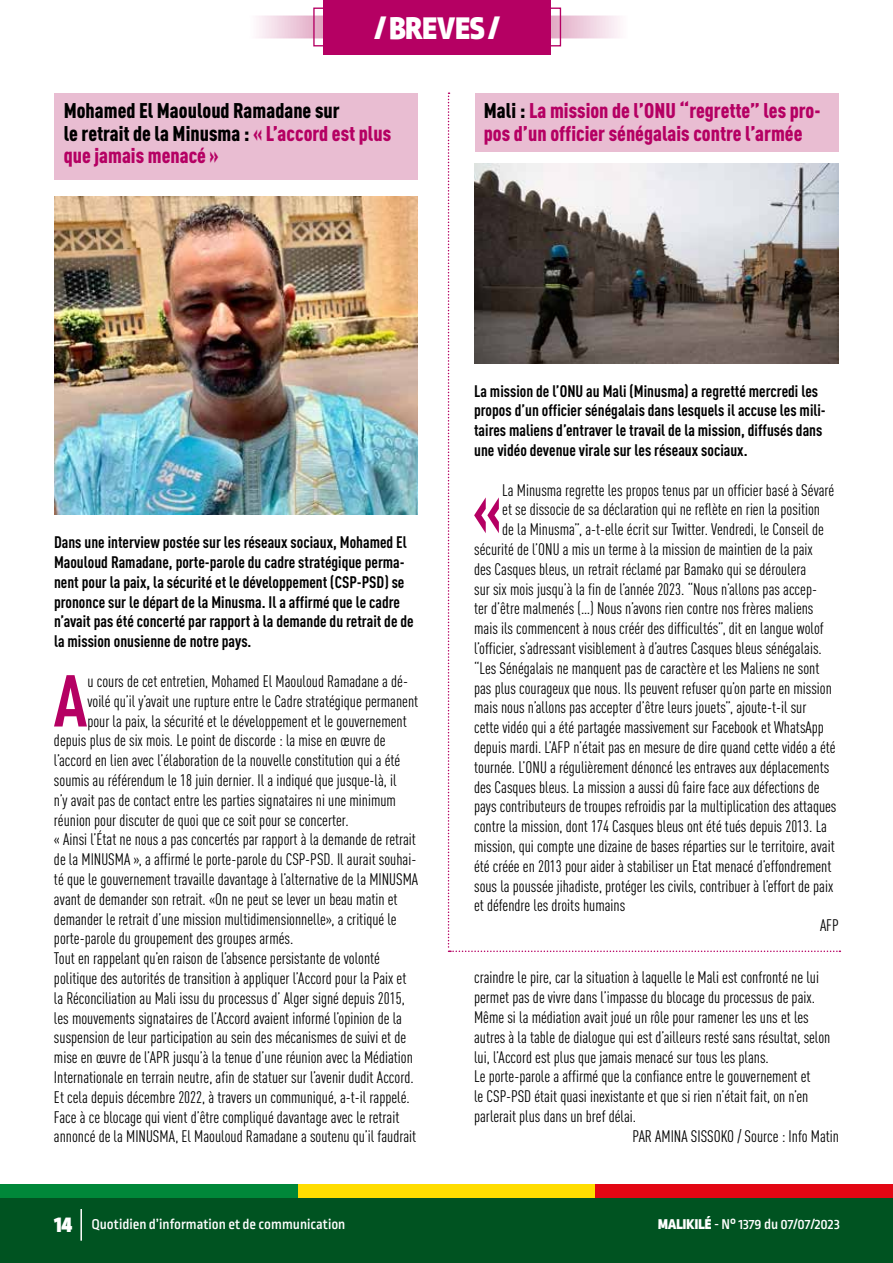
<style>
.page{position:relative;width:893px;height:1263px;background:#fff}
.page>*{position:absolute;margin:0;border:0;box-sizing:border-box;transform-origin:0 0}
.t1{font:700 condensed 72.15px "DIN Pro";color:#b50063}
.t2{font:900 33px "Ropa Sans Pro";color:#fff}
.t3{font:900 condensed 21px/22.5px "DIN Pro";color:#000}
.t4{font:900 condensed 21px/22.5px "DIN Pro";color:#b50063}
.t5{font:condensed 16.5px "DIN Pro";color:#000}
.t6{font:700 condensed 16.5px/19.8px "DIN Pro";color:#000}
.t7{font:500 15px "Ropa Sans Pro";color:#fff}
.s1{color:#b50063}
.s2{color:#000}
.s3{font-weight:900;font-size:24px}
.s4{font-weight:900}
</style>
<div class="page">
<div style="left:0;top:1184px;width:298px;height:17px;background:#008739"></div>
<div style="left:298px;top:1184px;width:297px;height:17px;background:#fd0"></div>
<div style="left:595px;top:1184px;width:298px;height:17px;background:#e30613"></div>
<div style="left:0;top:1198px;width:893px;height:65px;background:#005321"></div>
<hr style="left:80px;top:1209px;width:2px;height:32px;background:#fff">
<svg style="left:259px;top:19px;width:361px;height:16px;background:#ecd"></svg>
<div style="left:247px;top:16px;width:380px;height:22px;border:2px solid #fff"></div>
<div style="left:324px;top:0;width:227px;height:54px;background:#b50063"></div>
<div style="left:313px;top:8px;width:248px;height:38px;border:1px solid #b50063"></div>
<div style="left:55px;top:93px;width:363px;height:87px;background:#e9bdd2"></div>
<img style="left:54px;top:196px;width:363px;height:318px">
<svg style="left:448px;top:92px;width:392px;height:860px"></svg>
<h2 class="t2" style="left:375px;top:9px;width:126px">/ BREVES /</h2>
<p class="t3" style="left:64px;top:97px;width:329px">Mohamed El Maouloud Ramadane sur<br>le retrait de la Minusma : <span class="s1">« L’accord est plus que jamais menacé »</span></p>
<p class="t4" style="left:484px;top:97px;width:338px"><span class="s2">Mali :</span> La mission de l’ONU “regrette” les pro&shy;pos d’un officier sénégalais contre l’armée</p>
<p class="t6" style="left:54px;top:531px;width:361px">Dans une interview postée sur les réseaux sociaux, Mohamed El Maouloud Ramadane, porte-parole du cadre stratégique perma&shy;nent pour la paix, la sécurité et le développement (CSP-PSD) se prononce sur le départ de la Minusma. Il a affirmé que le cadre n’avait pas été concerté par rapport à la demande du retrait de de la mission onusienne de notre pays.</p>
<h1 class="t1" style="left:54px;top:646px;width:35px">A</h1>
<p class="t5" style="left:87px;top:669px;width:322px">u cours de cet entretien, Mohamed El Maouloud Ramadane a dé-</p>
<p class="t5" style="left:87px;top:689px;width:332px">voilé qu’il y’avait une rupture entre le Cadre stratégique permanent</p>
<p class="t5" style="left:87px;top:709px;width:321px">pour la paix, la sécurité et le développement et le gouvernement</p>
<p class="t5" style="left:54px;top:729px;width:333px">depuis plus de six mois. Le point de discorde : la mise en œuvre de</p>
<p class="t5" style="left:54px;top:748px;width:348px">l’accord en lien avec l’élaboration de la nouvelle constitution qui a été</p>
<p class="t5" style="left:54px;top:768px;width:344px">soumis au référendum le 18 juin dernier. Il a indiqué que jusque-là, il</p>
<p class="t5" style="left:54px;top:788px;width:344px">n’y avait pas de contact entre les parties signataires ni une minimum</p>
<p class="t5" style="left:54px;top:808px;width:296px">réunion pour discuter de quoi que ce soit pour se concerter.</p>
<p class="t5" style="left:54px;top:828px;width:363px">« Ainsi l’État ne nous a pas concertés par rapport à la demande de retrait</p>
<p class="t5" style="left:54px;top:847px;width:364px">de la MINUSMA », a affirmé le porte-parole du CSP-PSD. Il aurait souhai-</p>
<p class="t5" style="left:54px;top:867px;width:366px">té que le gouvernement travaille davantage à l’alternative de la MINUSMA</p>
<p class="t5" style="left:54px;top:887px;width:345px">avant de demander son retrait. «On ne peut se lever un beau matin et</p>
<p class="t5" style="left:54px;top:907px;width:344px">demander le retrait d’une mission multidimensionnelle», a critiqué le</p>
<p class="t5" style="left:54px;top:927px;width:241px">porte-parole du groupement des groupes armés.</p>
<p class="t5" style="left:54px;top:946px;width:328px">Tout en rappelant qu’en raison de l’absence persistante de volonté</p>
<p class="t5" style="left:54px;top:966px;width:354px">politique des autorités de transition à appliquer l’Accord pour la Paix et</p>
<p class="t5" style="left:54px;top:986px;width:352px">la Réconciliation au Mali issu du processus d’ Alger signé depuis 2015,</p>
<p class="t5" style="left:54px;top:1006px;width:350px">les mouvements signataires de l’Accord avaient informé l’opinion de la</p>
<p class="t5" style="left:54px;top:1026px;width:354px">suspension de leur participation au sein des mécanismes de suivi et de</p>
<p class="t5" style="left:54px;top:1045px;width:360px">mise en œuvre de l’APR jusqu’à la tenue d’une réunion avec la Médiation</p>
<p class="t5" style="left:54px;top:1065px;width:361px">Internationale en terrain neutre, afin de statuer sur l’avenir dudit Accord.</p>
<p class="t5" style="left:54px;top:1085px;width:357px">Et cela depuis décembre 2022, à travers un communiqué, a-t-il rappelé.</p>
<p class="t5" style="left:54px;top:1105px;width:347px">Face à ce blocage qui vient d’être compliqué davantage avec le retrait</p>
<p class="t5" style="left:54px;top:1125px;width:364px">annoncé de la MINUSMA, El Maouloud Ramadane a soutenu qu’il faudrait</p>
<p class="t6" style="left:474px;top:379px;width:353px">La mission de l’ONU au Mali (Minusma) a regretté mercredi les propos d’un officier sénégalais dans lesquels il accuse les mili&shy;taires maliens d’entraver le travail de la mission, diffusés dans une vidéo devenue virale sur les réseaux sociaux.</p>
<p class="t5" style="left:502px;top:478px;width:334px">La Minusma regrette les propos tenus par un officier basé à Sévaré</p>
<p class="t5" style="left:502px;top:498px;width:319px">et se dissocie de sa déclaration qui ne reflète en rien la position</p>
<p class="t5" style="left:502px;top:517px;width:323px">de la Minusma”, a-t-elle écrit sur Twitter. Vendredi, le Conseil de</p>
<p class="t5" style="left:474px;top:537px;width:340px">sécurité de l’ONU a mis un terme à la mission de maintien de la paix</p>
<p class="t5" style="left:474px;top:557px;width:334px">des Casques bleus, un retrait réclamé par Bamako qui se déroulera</p>
<p class="t5" style="left:474px;top:577px;width:344px">sur six mois jusqu’à la fin de l’année 2023. “Nous n’allons pas accep-</p>
<p class="t5" style="left:474px;top:597px;width:341px">ter d’être malmenés (…) Nous n’avons rien contre nos frères maliens</p>
<p class="t5" style="left:474px;top:616px;width:351px">mais ils commencent à nous créér des difficultés”, dit en langue wolof</p>
<p class="t5" style="left:474px;top:636px;width:349px">l’officier, s’adressant visiblement à d’autres Casques bleus sénégalais.</p>
<p class="t5" style="left:474px;top:656px;width:347px">“Les Sénégalais ne manquent pas de caractère et les Maliens ne sont</p>
<p class="t5" style="left:474px;top:676px;width:359px">pas plus courageux que nous. Ils peuvent refuser qu’on parte en mission</p>
<p class="t5" style="left:474px;top:696px;width:334px">mais nous n’allons pas accepter d’être leurs jouets”, ajoute-t-il sur</p>
<p class="t5" style="left:474px;top:715px;width:351px">cette vidéo qui a été partagée massivement sur Facebook et WhatsApp</p>
<p class="t5" style="left:474px;top:735px;width:363px">depuis mardi. L’AFP n’était pas en mesure de dire quand cette vidéo a été</p>
<p class="t5" style="left:474px;top:755px;width:357px">tournée. L’ONU a régulièrement dénoncé les entraves aux déplacements</p>
<p class="t5" style="left:474px;top:775px;width:347px">des Casques bleus. La mission a aussi dû faire face aux défections de</p>
<p class="t5" style="left:474px;top:795px;width:364px">pays contributeurs de troupes refroidis par la multiplication des attaques</p>
<p class="t5" style="left:474px;top:814px;width:354px">contre la mission, dont 174 Casques bleus ont été tués depuis 2013. La</p>
<p class="t5" style="left:474px;top:834px;width:362px">mission, qui compte une dizaine de bases réparties sur le territoire, avait</p>
<p class="t5" style="left:474px;top:854px;width:359px">été créée en 2013 pour aider à stabiliser un Etat menacé d’effondrement</p>
<p class="t5" style="left:474px;top:874px;width:361px">sous la poussée jihadiste, protéger les civils, contribuer à l’effort de paix</p>
<p class="t5" style="left:474px;top:894px;width:153px">et défendre les droits humains</p>
<p class="t5" style="left:820px;top:913px;width:20px">AFP</p>
<h1 class="t1" style="left:472px;top:455px;width:31px">«</h1>
<p class="t5" style="left:474px;top:966px;width:346px">craindre le pire, car la situation à laquelle le Mali est confronté ne lui</p>
<p class="t5" style="left:474px;top:985px;width:342px">permet pas de vivre dans l’impasse du blocage du processus de paix.</p>
<p class="t5" style="left:474px;top:1005px;width:336px">Même si la médiation avait joué un rôle pour ramener les uns et les</p>
<p class="t5" style="left:474px;top:1025px;width:358px">autres à la table de dialogue qui est d’ailleurs resté sans résultat, selon</p>
<p class="t5" style="left:474px;top:1045px;width:296px">lui, l’Accord est plus que jamais menacé sur tous les plans.</p>
<p class="t5" style="left:474px;top:1065px;width:338px">Le porte-parole a affirmé que la confiance entre le gouvernement et</p>
<p class="t5" style="left:474px;top:1084px;width:336px">le CSP-PSD était quasi inexistante et que si rien n’était fait, on n’en</p>
<p class="t5" style="left:474px;top:1104px;width:164px">parlerait plus dans un bref délai.</p>
<p class="t5" style="left:633px;top:1124px;width:208px">PAR AMINA SISSOKO / Source : Info Matin</p>
<p class="t7" style="left:54px;top:1216px;width:293px"><span class="s3">14</span> Quotidien d’information et de communication</p>
<p class="t7" style="left:658px;top:1216px;width:183px"><span class="s4">MALIKILÉ</span> - N° 1379 du 07/07/2023</p>
</div>
